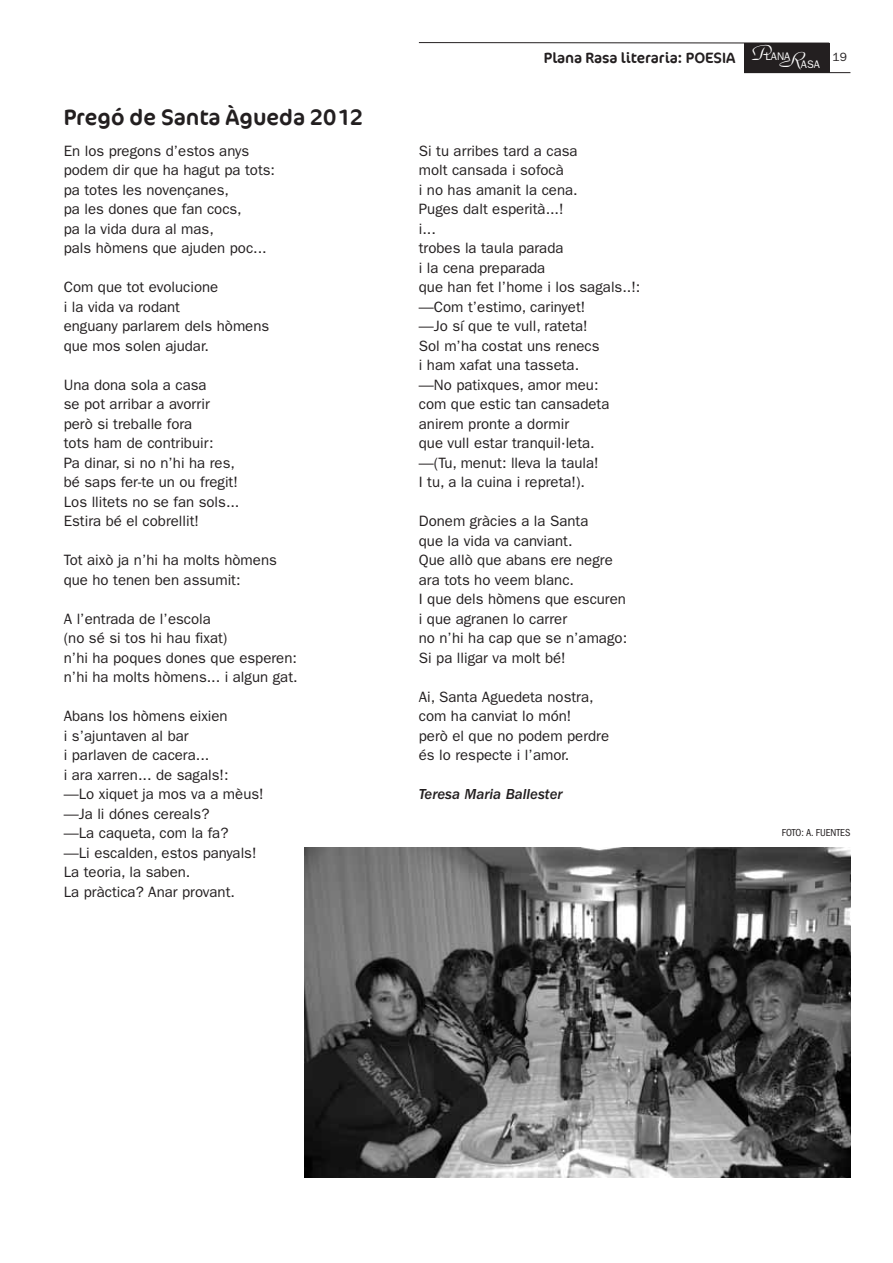
<style>
.page{position:relative;width:893px;height:1263px;background:#fff}
.page>*{position:absolute;margin:0;border:0;box-sizing:border-box;transform-origin:0 0}
.t1{font:28.35px "Park Avenue";color:#fff}
.t2{font:22.5px "Cocon Offc";color:#231f20}
.t3{font:15px/19.5px "Franklin Gothic";color:#231f20}
.t4{font:15px "Cocon Offc";color:#231f20}
.t5{font:italic 500 15px "Franklin Gothic";color:#231f20}
.t6{font:12px "Franklin Gothic";color:#231f20}
.t7{font:10.95px "Franklin Gothic";color:#fff}
.t8{font:condensed 10.5px "Franklin Gothic";color:#231f20}
</style>
<div class="page">
<div style="left:744px;top:43px;width:85px;height:30px;background:#231f20"></div>
<svg style="left:418px;top:42px;width:412px;height:2px"></svg>
<hr style="left:744px;top:72px;width:106px;height:1px;background:#231f20">
<img style="left:305px;top:847px;width:545px;height:331px">
<h2 class="t2" style="left:64px;top:101px;width:301px">Pregó de Santa Àgueda 2012</h2>
<p class="t3" style="left:64px;top:142px;width:213px">En los pregons d’estos anys podem dir que ha hagut pa tots: pa totes les novençanes,<br>pa les dones que fan cocs,<br>pa la vida dura al mas,<br>pals hòmens que ajuden poc...</p>
<p class="t3" style="left:64px;top:278px;width:207px">Com que tot evolucione<br>i la vida va rodant<br>enguany parlarem dels hòmens que mos solen ajudar.</p>
<p class="t3" style="left:64px;top:376px;width:177px">Una dona sola a casa<br>se pot arribar a avorrir però si treballe fora<br>tots ham de contribuir:<br>Pa dinar, si no n’hi ha res, bé saps fer-te un ou fregit!<br>Los llitets no se fan sols...<br>Estira bé el cobrellit!</p>
<p class="t3" style="left:64px;top:551px;width:215px">Tot això ja n’hi ha molts hòmens que ho tenen ben assumit:</p>
<p class="t3" style="left:64px;top:610px;width:235px">A l’entrada de l’escola<br>(no sé si tos hi hau fixat)<br>n’hi ha poques dones que esperen: n’hi ha molts hòmens... i algun gat.</p>
<p class="t3" style="left:64px;top:707px;width:201px">Abans los hòmens eixien<br>i s’ajuntaven al bar<br>i parlaven de cacera...<br>i ara xarren... de sagals!:<br>—Lo xiquet ja mos va a mèus! —Ja li dónes cereals?<br>—La caqueta, com la fa?<br>—Li escalden, estos panyals!<br>La teoria, la saben.<br>La pràctica? Anar provant.</p>
<h1 class="t1" style="left:752px;top:34px;width:21px">P</h1>
<p class="t4" style="left:544px;top:47px;width:193px">Plana Rasa literaria: POESIA</p>
<p class="t6" style="left:833px;top:53px;width:16px">19</p>
<h1 class="t1" style="left:779px;top:41px;width:26px">R</h1>
<p class="t7" style="left:765px;top:53px;width:27px">LANA</p>
<p class="t7" style="left:801px;top:60px;width:21px">ASA</p>
<p class="t3" style="left:419px;top:142px;width:223px">Si tu arribes tard a casa<br>molt cansada i sofocà<br>i no has amanit la cena.<br>Puges dalt esperità...!<br>i...<br>trobes la taula parada<br>i la cena preparada<br>que han fet l’home i los sagals..!: —Com t’estimo, carinyet!<br>—Jo sí que te vull, rateta!<br>Sol m’ha costat uns renecs<br>i ham xafat una tasseta.<br>—No patixques, amor meu:<br>com que estic tan cansadeta anirem pronte a dormir<br>que vull estar tranquil·leta.<br>—(Tu, menut: lleva la taula!<br>I tu, a la cuina i repreta!).</p>
<p class="t3" style="left:419px;top:512px;width:210px">Donem gràcies a la Santa<br>que la vida va canviant.<br>Que allò que abans ere negre ara tots ho veem blanc.<br>I que dels hòmens que escuren i que agranen lo carrer<br>no n’hi ha cap que se n’amago:<br>Si pa lligar va molt bé!</p>
<p class="t3" style="left:419px;top:688px;width:192px">Ai, Santa Aguedeta nostra, com ha canviat lo món!<br>però el que no podem perdre és lo respecte i l’amor.</p>
<p class="t5" style="left:419px;top:789px;width:145px">Teresa Maria Ballester</p>
<p class="t8" style="left:782px;top:829px;width:70px">FOTO: A. FUENTES</p>
</div>
